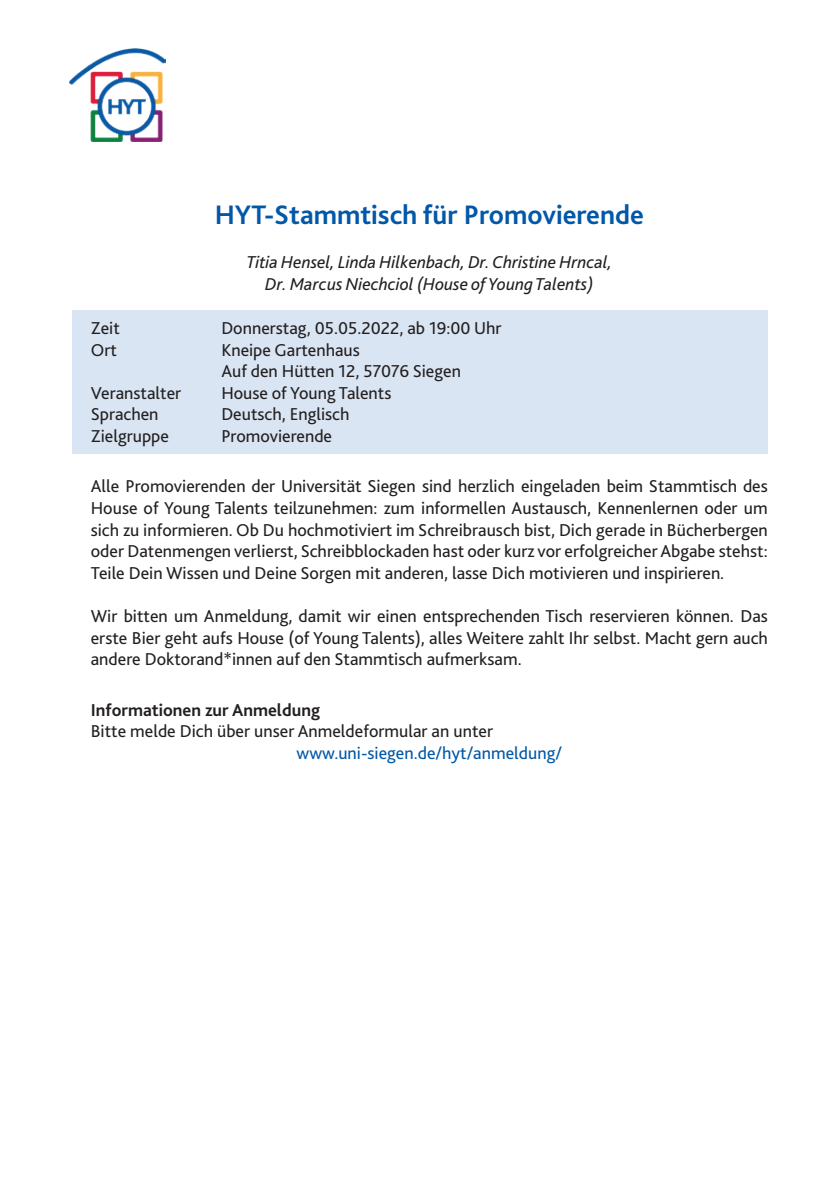
<style>
.page{position:relative;width:840px;height:1191px;background:#fff}
.page>*{position:absolute;margin:0;border:0;box-sizing:border-box;transform-origin:0 0}
.t1{font:700 28px "Bliss 2";color:#0157a8}
.t2{font:18px/21.6px "Bliss 2";color:#231f20;text-align:justify}
.t3{font:italic 18px/21.6px "Bliss 2";color:#231f20;text-align:center}
.t4{font:18px "Bliss 2";color:#0157a8}
.t5{font:700 18px "Bliss 2";color:#231f20}
</style>
<div class="page">
<img style="left:69px;top:48px;width:96px;height:94px">
<div style="left:72px;top:310px;width:695px;height:144px;background:#d9e5f2"></div>
<h1 class="t1" style="left:214px;top:197px;width:430px">HYT-Stammtisch für Promovierende</h1>
<p class="t3" style="left:246px;top:251px;width:366px">Titia Hensel, Linda Hilkenbach, Dr. Christine Hrncal,<br>Dr. Marcus Niechciol (House of Young Talents)</p>
<p class="t2" style="left:91px;top:317px;width:31px">Zeit</p>
<p class="t2" style="left:221px;top:317px;width:281px">Donnerstag, 05.05.2022, ab 19:00 Uhr</p>
<p class="t2" style="left:91px;top:338px;width:28px">Ort</p>
<p class="t2" style="left:221px;top:338px;width:241px">Kneipe Gartenhaus<br>Auf den Hütten 12, 57076 Siegen</p>
<p class="t2" style="left:91px;top:381px;width:92px">Veranstalter</p>
<p class="t2" style="left:221px;top:381px;width:171px">House of Young Talents</p>
<p class="t2" style="left:91px;top:403px;width:69px">Sprachen</p>
<p class="t2" style="left:221px;top:403px;width:129px">Deutsch, Englisch</p>
<p class="t2" style="left:91px;top:425px;width:80px">Zielgruppe</p>
<p class="t2" style="left:221px;top:425px;width:112px">Promovierende</p>
<p class="t2" style="left:91px;top:475px;width:678px">Alle Promovierenden der Universität Siegen sind herzlich eingeladen beim Stammtisch des House of Young Talents teilzunehmen: zum informellen Austausch, Kennenlernen oder um sich zu informieren. Ob Du hochmotiviert im Schreibrausch bist, Dich gerade in Bücherbergen oder Datenmengen verlierst, Schreibblockaden hast oder kurz vor erfolgreicher Abgabe stehst:<br>Teile Dein Wissen und Deine Sorgen mit anderen, lasse Dich motivieren und inspirieren.</p>
<p class="t2" style="left:91px;top:605px;width:678px">Wir bitten um Anmeldung, damit wir einen entsprechenden Tisch reservieren können. Das erste Bier geht aufs House (of Young Talents), alles Weitere zahlt Ihr selbst. Macht gern auch andere Doktorand*innen auf den Stammtisch aufmerksam.</p>
<p class="t5" style="left:91px;top:698px;width:231px">Informationen zur Anmeldung</p>
<p class="t2" style="left:91px;top:720px;width:403px">Bitte melde Dich über unser Anmeldeformular an unter</p>
<p class="t4" style="left:296px;top:741px;width:267px">www.uni-siegen.de/hyt/anmeldung/</p>
</div>
